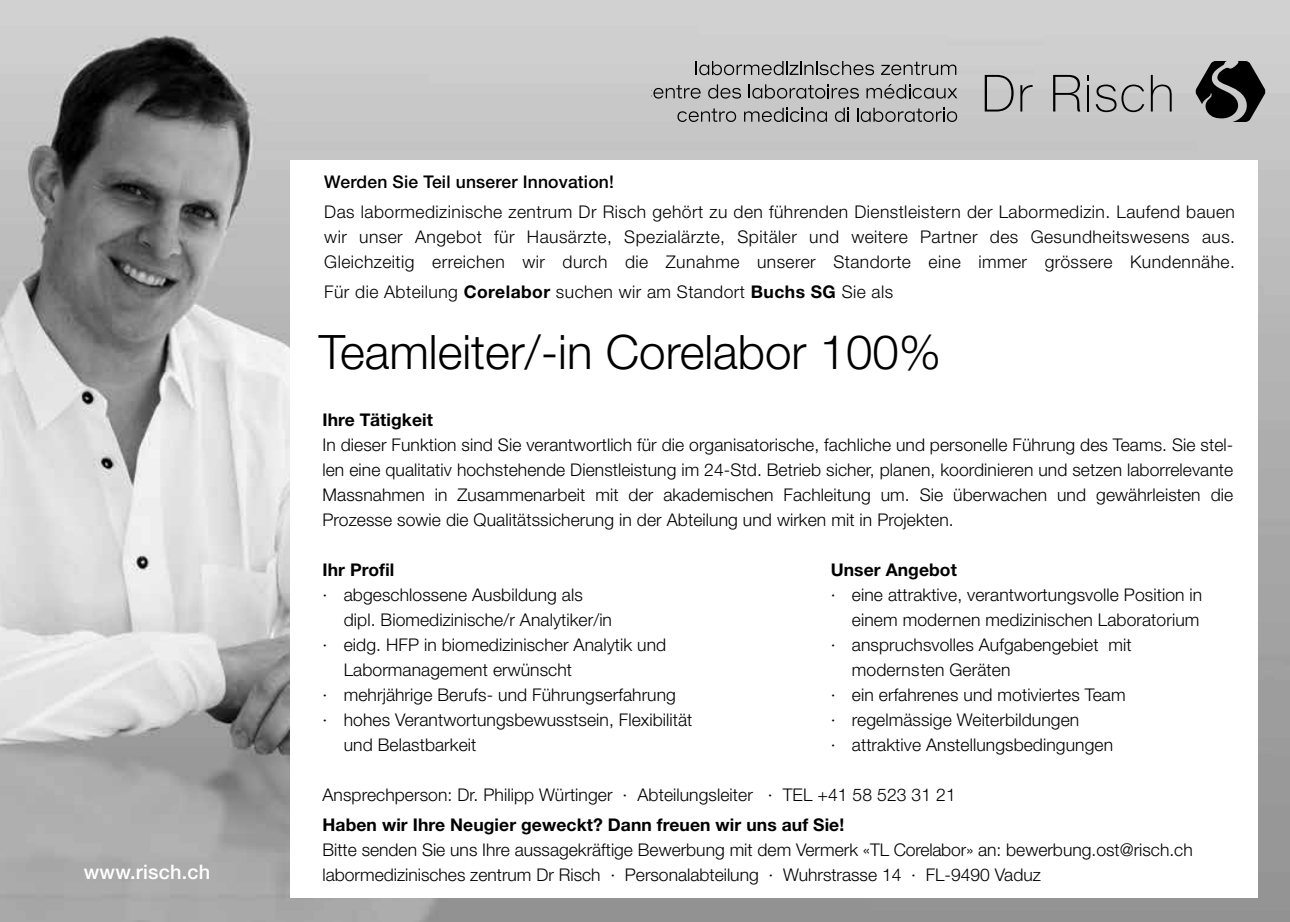
<style>
.page{position:relative;width:1290px;height:922px;background:#fff}
.page>*{position:absolute;margin:0;border:0;box-sizing:border-box;transform-origin:0 0}
.t1{font:300 47.5px "Helvetica Neue LT Std";color:#000}
.t2{font:500 20px "Helvetica Neue LT Std";letter-spacing:.01em;color:#fff}
.t3{font:300 17.5px/25px "Helvetica Neue LT Std";letter-spacing:.005em;color:#000;text-align:justify}
.t4{font:700 17.5px "Helvetica Neue LT Std";letter-spacing:.005em;color:#000}
.t5{font:300 17.5px "Helvetica Neue LT Std";letter-spacing:.025em;color:#000}
.t6{font:500 17.5px "Helvetica Neue LT Std";letter-spacing:.01em;color:#000}
.s1{font-weight:700}
</style>
<div class="page">
<img style="left:0;top:0;width:1290px;height:921px">
<svg style="left:835px;top:108px;width:14px;height:14px"></svg>
<svg style="left:857px;top:108px;width:100px;height:14px"></svg>
<svg style="left:744px;top:108px;width:83px;height:14px"></svg>
<svg style="left:677px;top:108px;width:59px;height:14px"></svg>
<svg style="left:881px;top:62px;width:75px;height:13px"></svg>
<svg style="left:696px;top:61px;width:178px;height:14px;background:#9a9a9a"></svg>
<svg style="left:866px;top:84px;width:91px;height:15px"></svg>
<svg style="left:651px;top:85px;width:50px;height:14px"></svg>
<svg style="left:708px;top:84px;width:33px;height:15px"></svg>
<svg style="left:749px;top:84px;width:110px;height:15px;background:#9a9a9a"></svg>
<hr style="left:1087px;top:85px;width:2px;height:26px;background:#000">
<svg style="left:1020px;top:85px;width:12px;height:26px"></svg>
<svg style="left:985px;top:75px;width:28px;height:36px"></svg>
<svg style="left:1053px;top:75px;width:27px;height:36px"></svg>
<svg style="left:1151px;top:75px;width:20px;height:36px"></svg>
<svg style="left:1096px;top:84px;width:48px;height:28px"></svg>
<svg style="left:1195px;top:61px;width:70px;height:61px;background:#505050"></svg>
<div style="left:290px;top:160px;width:968px;height:737px;background:#fff"></div>
<p class="t2" style="left:84px;top:860px;width:128px">www.risch.ch</p>
<p class="t6" style="left:324px;top:171px;width:291px">Werden Sie Teil unserer Innovation!</p>
<p class="t3" style="left:324px;top:199px;width:912px">Das labormedizinische zentrum Dr Risch gehört zu den führenden Dienstleistern der Labormedizin. Laufend bauen wir unser Angebot für Hausärzte, Spezialärzte, Spitäler und weitere Partner des Gesundheitswesens aus.<br>Gleichzeitig erreichen wir durch die Zunahme unserer Standorte eine immer grössere Kundennähe.</p>
<p class="t5" style="left:324px;top:281px;width:570px">Für die Abteilung <span class="s1">Corelabor</span> suchen wir am Standort <span class="s1">Buchs SG</span> Sie als</p>
<h1 class="t1" style="left:319px;top:323px;width:624px">Teamleiter/-in Corelabor 100%</h1>
<p class="t4" style="left:322px;top:409px;width:112px">Ihre Tätigkeit</p>
<p class="t3" style="left:322px;top:432px;width:912px">In dieser Funktion sind Sie verantwortlich für die organisatorische, fachliche und personelle Führung des Teams. Sie stel&shy;len eine qualitativ hochstehende Dienstleistung im 24-Std. Betrieb sicher, planen, koordinieren und setzen laborrelevante Massnahmen in Zusammenarbeit mit der akademischen Fachleitung um. Sie überwachen und gewährleisten die Prozesse sowie die Qualitätssicherung in der Abteilung und wirken mit in Projekten.</p>
<p class="t4" style="left:322px;top:558px;width:73px">Ihr Profil</p>
<p class="t3" style="left:322px;top:581px;width:262px">· abgeschlossene Ausbildung als</p>
<p class="t3" style="left:344px;top:606px;width:270px">dipl. Biomedizinische/r Analytiker/in</p>
<p class="t3" style="left:322px;top:631px;width:345px">· eidg. HFP in biomedizinischer Analytik und</p>
<p class="t3" style="left:344px;top:656px;width:230px">Labormanagement erwünscht</p>
<p class="t3" style="left:322px;top:681px;width:355px">· mehrjährige Berufs- und Führungserfahrung</p>
<p class="t3" style="left:322px;top:706px;width:371px">· hohes Verantwortungsbewusstsein, Flexibilität</p>
<p class="t3" style="left:344px;top:731px;width:134px">und Belastbarkeit</p>
<p class="t3" style="left:322px;top:781px;width:635px">Ansprechperson: Dr. Philipp Würtinger · Abteilungsleiter · TEL +41 58 523 31 21</p>
<p class="t4" style="left:322px;top:813px;width:523px">Haben wir Ihre Neugier geweckt? Dann freuen wir uns auf Sie!</p>
<p class="t3" style="left:322px;top:836px;width:872px">Bitte senden Sie uns Ihre aussagekräftige Bewerbung mit dem Vermerk «TL Corelabor» an: bewerbung.ost@risch.ch labormedizinisches zentrum Dr Risch · Personalabteilung · Wuhrstrasse 14 · FL-9490 Vaduz</p>
<p class="t4" style="left:831px;top:558px;width:128px">Unser Angebot</p>
<p class="t3" style="left:831px;top:581px;width:373px">· eine attraktive, verantwortungsvolle Position in</p>
<p class="t3" style="left:852px;top:606px;width:349px">einem modernen medizinischen Laboratorium</p>
<p class="t3" style="left:831px;top:631px;width:303px">· anspruchsvolles Aufgabengebiet mit</p>
<p class="t3" style="left:852px;top:656px;width:160px">modernsten Geräten</p>
<p class="t3" style="left:831px;top:681px;width:296px">· ein erfahrenes und motiviertes Team</p>
<p class="t3" style="left:831px;top:706px;width:250px">· regelmässige Weiterbildungen</p>
<p class="t3" style="left:831px;top:731px;width:284px">· attraktive Anstellungsbedingungen</p>
</div>
